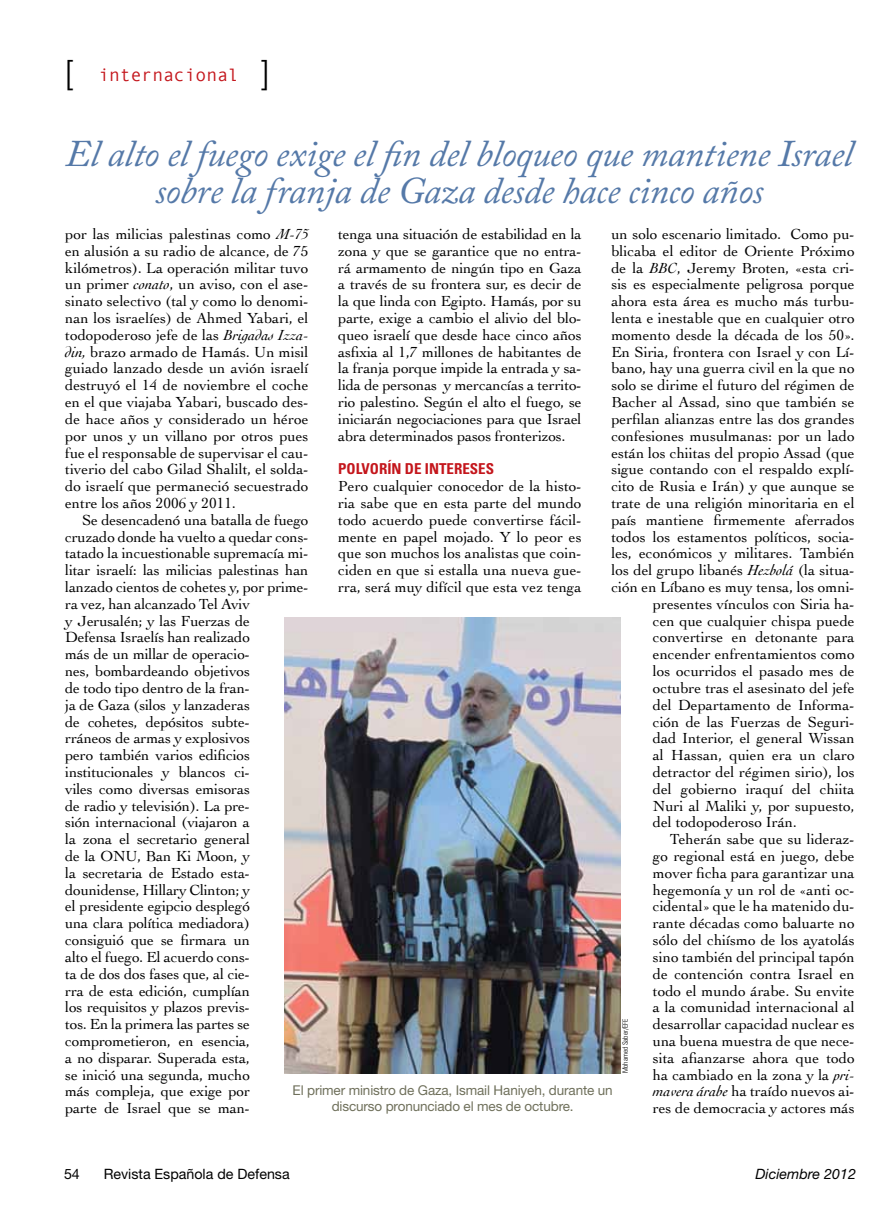
<style>
.page{position:relative;width:893px;height:1217px;background:#fff}
.page>*{position:absolute;margin:0;border:0;box-sizing:border-box;transform-origin:0 0}
.t1{font:italic 37.5px/37.5px "Adobe Caslon Pro";letter-spacing:-.01em;color:#5579a8;text-align:center}
.t2{font:300 33px "Helvetica Neue";color:#000}
.t3{font:18px "Monotypecom";color:#c4161c}
.t4{font:15.3px/16.8px "Cochin";color:#000;text-align:justify}
.t5{font:700 condensed 15px "Univers";color:#c4161c}
.t6{font:14.25px "Helvetica Neue";color:#000}
.t7{font:italic 14.25px "Helvetica Neue";color:#000}
.t8{font:13.5px/15.8px "Helvetica Neue";letter-spacing:-.01em;color:#6f705b;text-align:center}
.t9{font:300 condensed 7.35px "Univers";letter-spacing:-.005em;color:#000}
.s1{font-family:"Helvetica Neue";font-weight:300;font-size:33px;color:#000}
.s2{font-style:italic}
</style>
<div class="page">
<img style="left:284px;top:617px;width:337px;height:455px">
<h2 class="t2" style="left:65px;top:52px;width:9px">[</h2>
<p class="t3" style="left:98px;top:65px;width:173px">internacional <span class="s1">]</span></p>
<h1 class="t1" style="left:65px;top:134px;width:789px">El alto el fuego exige el fin del bloqueo que mantiene Israel sobre la franja de Gaza desde hace cinco años</h1>
<p class="t4" style="left:338px;top:225px;width:245px">tenga una situación de estabilidad en la zona y que se garantice que no entra&shy;rá armamento de ningún tipo en Gaza a través de su frontera sur, es decir de la que linda con Egipto. Hamás, por su parte, exige a cambio el alivio del blo&shy;queo israelí que desde hace cinco años asfixia al 1,7 millones de habitantes de la franja porque impide la entrada y sa&shy;lida de personas y mercancías a territo&shy;rio palestino. Según el alto el fuego, se iniciarán negociaciones para que Israel abra determinados pasos fronterizos.</p>
<p class="t5" style="left:338px;top:459px;width:157px">POLVORÍN DE INTERESES</p>
<p class="t4" style="left:338px;top:477px;width:245px">Pero cualquier conocedor de la histo&shy;ria sabe que en esta parte del mundo todo acuerdo puede convertirse fácil&shy;mente en papel mojado. Y lo peor es que son muchos los analistas que coin&shy;ciden en que si estalla una nueva gue&shy;rra, será muy difícil que esta vez tenga</p>
<p class="t4" style="left:611px;top:225px;width:245px">un solo escenario limitado. Como pu-</p>
<p class="t4" style="left:611px;top:242px;width:245px">blicaba el editor de Oriente Próximo</p>
<p class="t4" style="left:611px;top:258px;width:245px">de la <span class="s2">BBC</span>, Jeremy Broten, «esta cri-</p>
<p class="t4" style="left:611px;top:275px;width:245px">sis es especialmente peligrosa porque</p>
<p class="t4" style="left:611px;top:292px;width:245px">ahora esta área es mucho más turbu-</p>
<p class="t4" style="left:611px;top:309px;width:245px">lenta e inestable que en cualquier otro</p>
<p class="t4" style="left:611px;top:326px;width:245px">momento desde la década de los 50».</p>
<p class="t4" style="left:611px;top:342px;width:245px">En Siria, frontera con Israel y con Lí-</p>
<p class="t4" style="left:611px;top:359px;width:245px">bano, hay una guerra civil en la que no</p>
<p class="t4" style="left:611px;top:376px;width:245px">solo se dirime el futuro del régimen de</p>
<p class="t4" style="left:611px;top:393px;width:245px">Bacher al Assad, sino que también se</p>
<p class="t4" style="left:611px;top:410px;width:245px">perfilan alianzas entre las dos grandes</p>
<p class="t4" style="left:611px;top:426px;width:245px">confesiones musulmanas: por un lado</p>
<p class="t4" style="left:611px;top:443px;width:245px">están los chiitas del propio Assad (que</p>
<p class="t4" style="left:611px;top:460px;width:245px">sigue contando con el respaldo explí-</p>
<p class="t4" style="left:611px;top:477px;width:245px">cito de Rusia e Irán) y que aunque se</p>
<p class="t4" style="left:611px;top:494px;width:245px">trate de una religión minoritaria en el</p>
<p class="t4" style="left:611px;top:510px;width:245px">país mantiene firmemente aferrados</p>
<p class="t4" style="left:611px;top:527px;width:245px">todos los estamentos políticos, socia-</p>
<p class="t4" style="left:611px;top:544px;width:245px">les, económicos y militares. También</p>
<p class="t4" style="left:611px;top:561px;width:245px">los del grupo libanés <span class="s2">Hezbolá</span> (la situa-</p>
<p class="t4" style="left:611px;top:578px;width:245px">ción en Líbano es muy tensa, los omni-</p>
<p class="t4" style="left:653px;top:594px;width:203px">presentes vínculos con Siria ha-</p>
<p class="t4" style="left:653px;top:611px;width:203px">cen que cualquier chispa puede</p>
<p class="t4" style="left:653px;top:628px;width:203px">convertirse en detonante para</p>
<p class="t4" style="left:653px;top:645px;width:203px">encender enfrentamientos como</p>
<p class="t4" style="left:653px;top:662px;width:203px">los ocurridos el pasado mes de</p>
<p class="t4" style="left:653px;top:678px;width:203px">octubre tras el asesinato del jefe</p>
<p class="t4" style="left:653px;top:695px;width:203px">del Departamento de Informa-</p>
<p class="t4" style="left:653px;top:712px;width:203px">ción de las Fuerzas de Seguri-</p>
<p class="t4" style="left:653px;top:729px;width:203px">dad Interior, el general Wissan</p>
<p class="t4" style="left:653px;top:746px;width:203px">al Hassan, quien era un claro</p>
<p class="t4" style="left:653px;top:762px;width:203px">detractor del régimen sirio), los</p>
<p class="t4" style="left:653px;top:779px;width:203px">del gobierno iraquí del chiita</p>
<p class="t4" style="left:653px;top:796px;width:203px">Nuri al Maliki y, por supuesto,</p>
<p class="t4" style="left:653px;top:813px;width:146px">del todopoderoso Irán.</p>
<p class="t4" style="left:670px;top:830px;width:186px">Teherán sabe que su lideraz-</p>
<p class="t4" style="left:653px;top:846px;width:203px">go regional está en juego, debe</p>
<p class="t4" style="left:653px;top:863px;width:203px">mover ficha para garantizar una</p>
<p class="t4" style="left:653px;top:880px;width:203px">hegemonía y un rol de «anti oc-</p>
<p class="t4" style="left:653px;top:897px;width:203px">cidental» que le ha matenido du-</p>
<p class="t4" style="left:653px;top:914px;width:203px">rante décadas como baluarte no</p>
<p class="t4" style="left:653px;top:930px;width:203px">sólo del chiísmo de los ayatolás</p>
<p class="t4" style="left:653px;top:947px;width:203px">sino también del principal tapón</p>
<p class="t4" style="left:653px;top:964px;width:203px">de contención contra Israel en</p>
<p class="t4" style="left:653px;top:981px;width:203px">todo el mundo árabe. Su envite</p>
<p class="t4" style="left:653px;top:998px;width:203px">a la comunidad internacional al</p>
<p class="t4" style="left:653px;top:1014px;width:203px">desarrollar capacidad nuclear es</p>
<p class="t4" style="left:653px;top:1031px;width:203px">una buena muestra de que nece-</p>
<p class="t4" style="left:653px;top:1048px;width:203px">sita afianzarse ahora que todo</p>
<p class="t4" style="left:653px;top:1065px;width:203px">ha cambiado en la zona y la <span class="s2">pri-</span></p>
<p class="t4" style="left:653px;top:1082px;width:203px"><span class="s2">mavera árabe</span> ha traído nuevos ai-</p>
<p class="t4" style="left:653px;top:1098px;width:203px">res de democracia y actores más</p>
<p class="t4" style="left:65px;top:225px;width:245px">por las milicias palestinas como <span class="s2">M-75 </span>en alusión a su radio de alcance, de 75 kilómetros). La operación militar tuvo un primer <span class="s2">conato</span>, un aviso, con el ase&shy;sinato selectivo (tal y como lo denomi&shy;nan los israelíes) de Ahmed Yabari, el todopoderoso jefe de las <span class="s2">Brigadas Izza&shy;din,</span> brazo armado de Hamás. Un misil guiado lanzado desde un avión israelí destruyó el 14 de noviembre el coche en el que viajaba Yabari, buscado des&shy;de hace años y considerado un héroe por unos y un villano por otros pues fue el responsable de supervisar el cau&shy;tiverio del cabo Gilad Shalilt, el solda&shy;do israelí que permaneció secuestrado entre los años 2006 y 2011.</p>
<p class="t4" style="left:65px;top:510px;width:245px;text-align:left;text-indent:17px">Se desencadenó una batalla de fuego cruzado donde ha vuelto a quedar cons&shy;tatado la incuestionable supremacía mi&shy;litar israelí: las milicias palestinas han lanzado cientos de cohetes y, por prime&shy;ra vez, han alcanzado Tel Aviv<br>y Jerusalén; y las Fuerzas de<br>Defensa Israelís han realizado<br>más de un millar de operacio-<br>nes, bombardeando objetivos<br>de todo tipo dentro de la fran-<br>ja de Gaza (silos y lanzaderas<br>de cohetes, depósitos subte-<br>rráneos de armas y explosivos<br>pero también varios edificios institucionales y blancos ci-<br>viles como diversas emisoras<br>de radio y televisión). La pre-<br>sión internacional (viajaron a<br>la zona el secretario general<br>de la ONU, Ban Ki Moon, y<br>la secretaria de Estado esta&shy;dounidense, Hillary Clinton; y<br>el presidente egipcio desplegó<br>una clara política mediadora) consiguió que se firmara un<br>alto el fuego. El acuerdo cons-<br>ta de dos dos fases que, al cie-<br>rra de esta edición, cumplían<br>los requisitos y plazos previs-<br>tos. En la primera las partes se comprometieron, en esencia,<br>a no disparar. Superada esta,<br>se inició una segunda, mucho<br>más compleja, que exige por<br>parte de Israel que se man-</p>
<p class="t9" style="left:621px;top:1073px;width:56px;rotate:-90deg">Mohamed Saber/EFE</p>
<p class="t8" style="left:293px;top:1082px;width:322px">El primer ministro de Gaza, Ismail Haniyeh, durante un discurso pronunciado el mes de octubre.</p>
<p class="t6" style="left:64px;top:1164px;width:17px">54</p>
<p class="t6" style="left:104px;top:1164px;width:188px">Revista Española de Defensa</p>
<p class="t7" style="left:755px;top:1164px;width:102px">Diciembre 2012</p>
</div>
